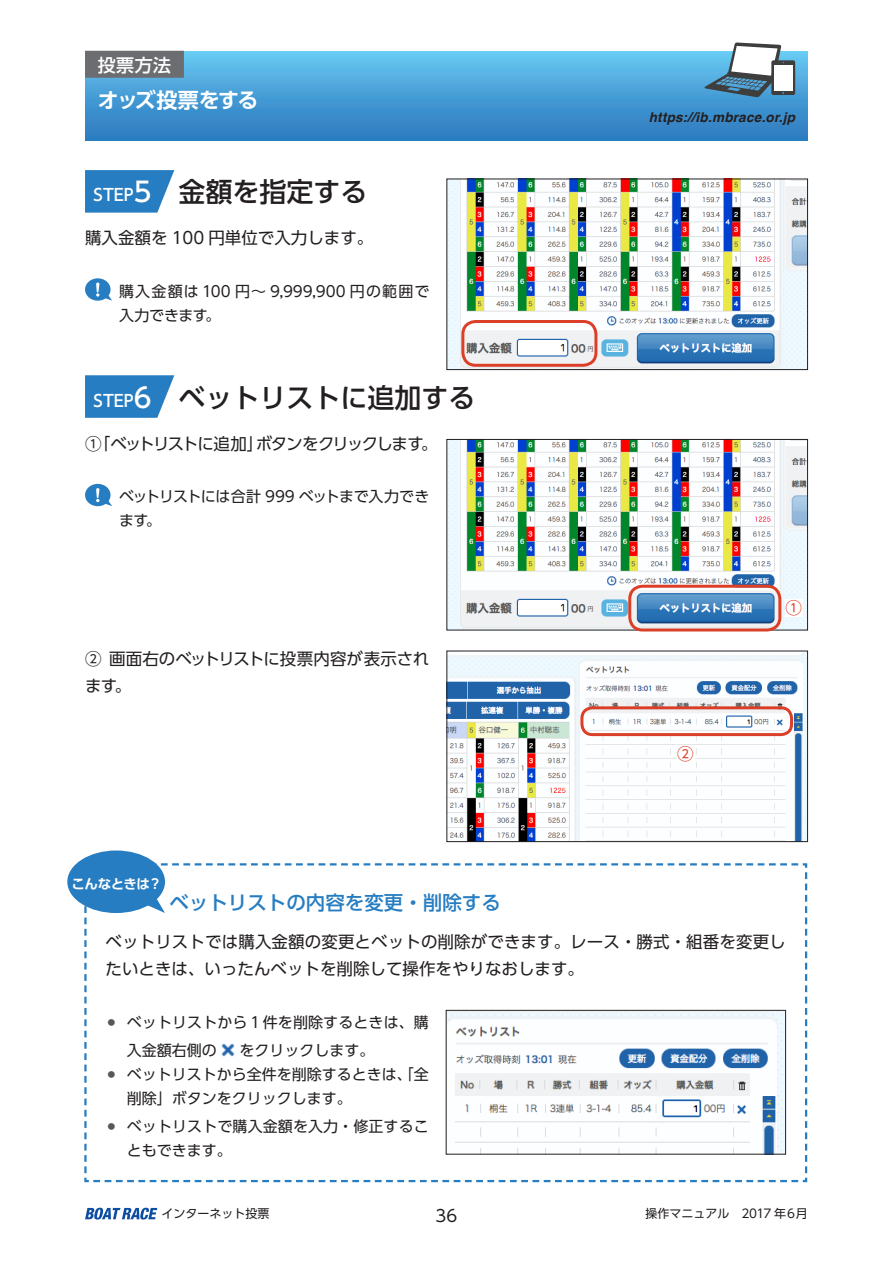
<style>
.page{position:relative;width:893px;height:1263px;background:#fff}
.page>*{position:absolute;margin:0;border:0;box-sizing:border-box;transform-origin:0 0}
.t1{font:500 27px "UD Shin Go Pro";color:#231f20}
.t2{font:700 21px "UD Shin Go Pro De";letter-spacing:-.075em;color:#fff}
.t3{font:500 19.5px "UD Shin Go Pro";color:#277dc1}
.t4{font:500 18px "UD Shin Go Pro";color:#fff}
.t5{font:16.5px/27px "UD Shin Go Pro";color:#231f20}
.t6{font:16.5px "UD Shin Go Pro";letter-spacing:-.085em;color:#231f20}
.t7{font:16.5px "UD Shin Go Pro";color:#db3f28}
.t8{font:15px/24px "UD Shin Go Pro";color:#231f20}
.t9{font:15px/24px "UD Shin Go Pro";letter-spacing:-.03em;color:#231f20}
.t10{font:italic 700 13.5px "Helvetica";letter-spacing:.02em;color:#231f20}
.t11{font:700 13.5px "UD Shin Go Pro De";letter-spacing:-.03em;color:#fff}
.t12{font:12px "UD Shin Go Pro";color:#231f20}
.s1{font-size:16.5px;color:#fff}
.s2{color:#fff}
.s3{font-family:"Hira Kaku Pro W3";font-size:12px;color:#57585a}
</style>
<div class="page">
<div style="left:85px;top:51px;width:723px;height:89px;background:linear-gradient(to bottom,#68c9f2,#2a77bd)"></div>
<svg style="left:704px;top:42px;width:91px;height:55px"></svg>
<div style="left:774px;top:65px;width:18px;height:25px;background:#fff"></div>
<svg style="left:85px;top:1208px;width:72px;height:11px"></svg>
<svg style="left:83px;top:863px;width:725px;height:320px"></svg>
<img style="left:217px;top:1038px;width:22px;height:23px">
<svg style="left:85px;top:170px;width:89px;height:43px;background:#3d8ac7"></svg>
<svg style="left:85px;top:375px;width:89px;height:43px;background:#3d8ac7"></svg>
<div style="left:85px;top:278px;width:26px;height:23px;background:#277dc1;border-radius:50%"></div>
<svg style="left:96px;top:282px;width:16px;height:19px"></svg>
<div style="left:85px;top:484px;width:26px;height:22px;background:#277dc1;border-radius:50%"></div>
<svg style="left:96px;top:488px;width:16px;height:18px"></svg>
<img style="left:448px;top:181px;width:358px;height:187px">
<div style="left:446px;top:179px;width:362px;height:191px;border:1px solid #231f20"></div>
<img style="left:448px;top:441px;width:358px;height:187px">
<div style="left:446px;top:439px;width:362px;height:191px;border:1px solid #231f20"></div>
<div style="left:461px;top:320px;width:136px;height:47px;border:3px solid #db3f28;border-radius:13px"></div>
<div style="left:628px;top:585px;width:153px;height:46px;border:3px solid #db3f28;border-radius:13px"></div>
<div style="left:786px;top:600px;width:17px;height:17px;background:#fff"></div>
<div style="left:85px;top:51px;width:99px;height:27px;background:#6c6d70"></div>
<img style="left:448px;top:1012px;width:336px;height:140px">
<div style="left:446px;top:1010px;width:340px;height:144px;border:1px solid #231f20"></div>
<div style="left:67px;top:850px;width:98px;height:63px;background:#277dc1;border-radius:50%"></div>
<svg style="left:143px;top:894px;width:22px;height:19px"></svg>
<img style="left:448px;top:653px;width:358px;height:187px">
<div style="left:446px;top:651px;width:362px;height:191px;border:1px solid #231f20"></div>
<div style="left:580px;top:706px;width:213px;height:30px;border:3px solid #db3f28;border-radius:10px"></div>
<div style="left:677px;top:745px;width:17px;height:17px;background:#fff"></div>
<p class="t4" style="left:98px;top:51px;width:75px">投票方法</p>
<h2 class="t2" style="left:98px;top:83px;width:162px">オッズ投票をする</h2>
<h1 class="t1" style="left:94px;top:170px;width:276px"><span class="s1">STEP</span><span class="s2">5</span> 金額を指定する</h1>
<p class="t5" style="left:85px;top:224px;width:290px">購入金額を 100 円単位で入力します。</p>
<p class="t8" style="left:119px;top:279px;width:312px">購入金額は 100 円〜 9,999,900 円の範囲で入力できます。</p>
<h1 class="t1" style="left:94px;top:376px;width:384px"><span class="s1">STEP</span><span class="s2">6</span> ベットリストに追加する</h1>
<p class="t6" style="left:85px;top:430px;width:354px">①「ベットリストに追加」ボタンをクリックします。</p>
<p class="t9" style="left:119px;top:484px;width:312px">ベットリストには合計 999 ベットまで入力できます。</p>
<p class="t5" style="left:85px;top:645px;width:346px">② 画面右のベットリストに投票内容が表示されます。</p>
<p class="t11" style="left:72px;top:872px;width:92px">こんなときは？</p>
<p class="t10" style="left:649px;top:106px;width:148px">https://ib.mbrace.or.jp</p>
<p class="t7" style="left:677px;top:740px;width:18px">②</p>
<p class="t7" style="left:786px;top:594px;width:18px">①</p>
<h3 class="t3" style="left:169px;top:887px;width:333px">ベットリストの内容を変更・削除する</h3>
<p class="t5" style="left:106px;top:928px;width:682px">ベットリストでは購入金額の変更とベットの削除ができます。レース・勝式・組番を変更したいときは、いったんベットを削除して操作をやりなおします。</p>
<p class="t8" style="left:127px;top:1008px;width:303px;line-height:27.8px;text-indent:-21px"><span class="s3">ㅡ</span> ベットリストから１件を削除するときは、購入金額右側の</p>
<p class="t8" style="left:239px;top:1037px;width:136px">をクリックします。</p>
<p class="t8" style="left:106px;top:1062px;width:325px"><span class="s3">ㅡ</span> ベットリストから全件を削除するときは、「全</p>
<p class="t8" style="left:127px;top:1086px;width:226px">削除」ボタンをクリックします。</p>
<p class="t8" style="left:127px;top:1114px;width:303px;text-indent:-21px"><span class="s3">ㅡ</span> ベットリストで購入金額を入力・修正することもできます。</p>
<p class="t12" style="left:162px;top:1204px;width:109px">インターネット投票</p>
<p class="t5" style="left:436px;top:1202px;width:23px">36</p>
<p class="t12" style="left:645px;top:1204px;width:164px">操作マニュアル　2017 年６月</p>
</div>
